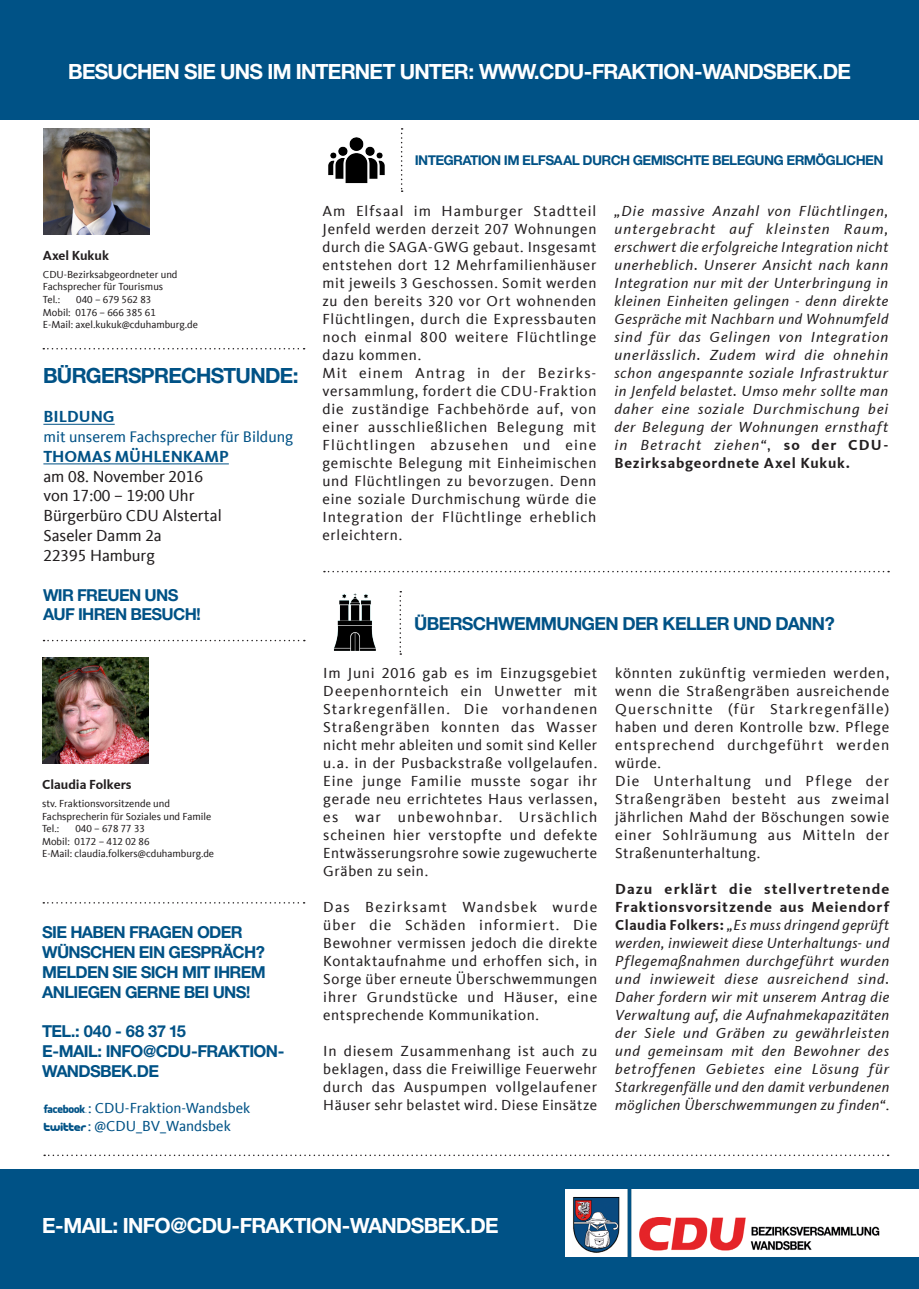
<style>
.page{position:relative;width:919px;height:1289px;background:#fff}
.page>*{position:absolute;margin:0;border:0;box-sizing:border-box;transform-origin:0 0}
.t1{font:700 21px "CDU Helvetica";color:#fff}
.t2{font:700 21px "CDU Helvetica";color:#005286}
.t3{font:700 18px "CDU Helvetica";color:#005286}
.t4{font:700 16.5px/19.8px "CDU Helvetica";color:#005286}
.t5{font:16.5px "CDU Kievit Tab";color:#231f20}
.t6{font:700 16.5px "CDU Kievit Tab";color:#005286}
.t7{font:15.75px "CDU Kievit Tab";color:#005286}
.t8{font:15px/18px "CDU Kievit Tab";letter-spacing:.05em;color:#231f20;text-align:justify}
.t9{font:italic 15px/18px "CDU Kievit Tab";letter-spacing:.045em;color:#231f20;text-align:justify}
.t10{font:15px "CDU Kievit Tab";color:#005286}
.t11{font:700 13.5px "CDU Helvetica";color:#005286}
.t12{font:700 13.5px "CDU Kievit Tab";color:#231f20}
.t13{font:10.5px "CDU Kievit Tab";color:#231f20}
.s1{font-family:"Social Logos"}
.s2{font-style:normal}
.s3{font-weight:700;font-style:normal}
</style>
<div class="page">
<div style="left:0;top:1169px;width:918px;height:119px;background:#005286"></div>
<div style="left:0;top:0;width:918px;height:119px;background:#005286"></div>
<img style="left:566px;top:1189px;width:340px;height:67px">
<hr style="left:43px;top:424px;width:72px;height:1px;background:#005286">
<hr style="left:43px;top:463px;width:186px;height:1px;background:#005286">
<div style="left:906px;top:1189px;width:12px;height:67px;background:#fff"></div>
<svg style="left:44px;top:1154px;width:844px;height:2px"></svg>
<img style="left:43px;top:129px;width:107px;height:106px">
<img style="left:333px;top:593px;width:43px;height:57px">
<svg style="left:324px;top:571px;width:565px;height:1px"></svg>
<svg style="left:401px;top:128px;width:1px;height:64px"></svg>
<svg style="left:399px;top:591px;width:2px;height:63px"></svg>
<svg style="left:44px;top:639px;width:261px;height:2px"></svg>
<img style="left:328px;top:137px;width:57px;height:47px">
<svg style="left:43px;top:348px;width:261px;height:1px"></svg>
<svg style="left:43px;top:902px;width:261px;height:1px"></svg>
<img style="left:43px;top:657px;width:106px;height:106px">
<p class="t1" style="left:68px;top:58px;width:783px">BESUCHEN SIE UNS IM INTERNET UNTER: WWW.CDU-FRAKTION-WANDSBEK.DE</p>
<p class="t12" style="left:43px;top:247px;width:68px">Axel Kukuk</p>
<p class="t13" style="left:43px;top:268px;width:136px">CDU-Bezirksabgeordneter und</p>
<p class="t13" style="left:43px;top:281px;width:122px">Fachsprecher für Tourismus</p>
<p class="t13" style="left:43px;top:293px;width:19px">Tel.:</p>
<p class="t13" style="left:76px;top:293px;width:76px">040 – 679 562 83</p>
<p class="t13" style="left:43px;top:306px;width:114px">Mobil: 0176 – 666 385 61</p>
<p class="t13" style="left:43px;top:319px;width:157px">E-Mail: axel.kukuk@cduhamburg.de</p>
<p class="t2" style="left:43px;top:362px;width:257px">BÜRGERSPRECHSTUNDE:</p>
<p class="t6" style="left:43px;top:407px;width:73px">BILDUNG</p>
<p class="t7" style="left:43px;top:428px;width:251px">mit unserem Fachsprecher für Bildung</p>
<p class="t6" style="left:43px;top:446px;width:187px">THOMAS MÜHLENKAMP</p>
<p class="t5" style="left:43px;top:467px;width:161px">am 08. November 2016</p>
<p class="t5" style="left:43px;top:486px;width:153px">von 17:00 – 19:00 Uhr</p>
<p class="t5" style="left:43px;top:506px;width:180px">Bürgerbüro CDU Alstertal</p>
<p class="t5" style="left:43px;top:526px;width:120px">Saseler Damm 2a</p>
<p class="t5" style="left:43px;top:546px;width:113px">22395 Hamburg</p>
<p class="t4" style="left:43px;top:584px;width:136px">WIR FREUEN UNS</p>
<p class="t4" style="left:43px;top:604px;width:159px">AUF IHREN BESUCH!</p>
<p class="t12" style="left:42px;top:776px;width:91px">Claudia Folkers</p>
<p class="t13" style="left:42px;top:797px;width:129px">stv. Fraktionsvorsitzende und</p>
<p class="t13" style="left:42px;top:810px;width:171px">Fachsprecherin für Soziales und Famile</p>
<p class="t13" style="left:42px;top:822px;width:19px">Tel.:</p>
<p class="t13" style="left:75px;top:822px;width:71px">040 – 678 77 33</p>
<p class="t13" style="left:42px;top:835px;width:109px">Mobil: 0172 – 412 02 86</p>
<p class="t13" style="left:42px;top:847px;width:174px">E-Mail: claudia.folkers@cduhamburg.de</p>
<p class="t4" style="left:43px;top:922px;width:201px">SIE HABEN FRAGEN ODER</p>
<p class="t4" style="left:43px;top:942px;width:224px">WÜNSCHEN EIN GESPRÄCH?</p>
<p class="t4" style="left:43px;top:961px;width:224px">MELDEN SIE SICH MIT IHREM</p>
<p class="t4" style="left:43px;top:981px;width:209px">ANLIEGEN GERNE BEI UNS!</p>
<p class="t4" style="left:43px;top:1021px;width:145px">TEL.: 040 - 68 37 15</p>
<p class="t4" style="left:43px;top:1041px;width:243px">E-MAIL: INFO@CDU-FRAKTION-<br>WANDSBEK.DE</p>
<p class="t10" style="left:43px;top:1099px;width:209px"><span class="s1">f</span>: CDU-Fraktion-Wandsbek</p>
<p class="t10" style="left:43px;top:1117px;width:190px"><span class="s1">t</span>: @CDU_BV_Wandsbek</p>
<p class="t11" style="left:415px;top:152px;width:469px">INTEGRATION IM ELFSAAL DURCH GEMISCHTE BELEGUNG ERMÖGLICHEN</p>
<p class="t8" style="left:322px;top:202px;width:275px">Am Elfsaal im Hamburger Stadtteil Jenfeld werden derzeit 207 Wohnungen durch die SAGA-GWG gebaut. Insgesamt entstehen dort 12 Mehrfamilienhäuser mit jeweils 3 Geschossen. Somit werden zu den bereits 320 vor Ort wohnenden Flüchtlingen, durch die Expressbauten noch einmal 800 weitere Flüchtlinge dazu kommen.</p>
<p class="t8" style="left:322px;top:364px;width:275px">Mit einem Antrag in der Bezirks&shy;versammlung, fordert die CDU-Fraktion die zuständige Fachbehörde auf, von einer ausschließlichen Belegung mit Flüchtlingen abzusehen und eine gemischte Belegung mit Einheimischen und Flüchtlingen zu bevorzugen. Denn eine soziale Durchmischung würde die Integration der Flüchtlinge erheblich erleichtern.</p>
<p class="t9" style="left:614px;top:202px;width:275px">„Die massive Anzahl von Flüchtlingen, untergebracht auf kleinsten Raum, erschwert die erfolgreiche Integration nicht unerheblich. Unserer Ansicht nach kann Integration nur mit der Unterbringung in kleinen Einheiten gelingen - denn direkte Gespräche mit Nachbarn und Wohnumfeld sind für das Gelingen von Integration unerlässlich. Zudem wird die ohnehin schon angespannte soziale Infrastruktur in Jenfeld belastet. Umso mehr sollte man daher eine soziale Durchmischung bei der Belegung der Wohnungen ernsthaft in Betracht ziehen“<span class="s2">,</span> <span class="s3">so der CDU-Bezirksabgeordnete Axel Kukuk.</span></p>
<p class="t3" style="left:414px;top:612px;width:421px">ÜBERSCHWEMMUNGEN DER KELLER UND DANN?</p>
<p class="t8" style="left:323px;top:664px;width:275px">Im Juni 2016 gab es im Einzugsgebiet Deepenhornteich ein Unwetter mit Starkregenfällen. Die vorhandenen Straßengräben konnten das Wasser nicht mehr ableiten und somit sind Keller u.a. in der Pusbackstraße vollgelaufen.<br>Eine junge Familie musste sogar ihr gerade neu errichtetes Haus verlassen, es war unbewohnbar. Ursächlich scheinen hier verstopfte und defekte Entwässerungsrohre sowie zugewucherte Gräben zu sein.</p>
<p class="t8" style="left:323px;top:898px;width:275px">Das Bezirksamt Wandsbek wurde über die Schäden informiert. Die Bewohner vermissen jedoch die direkte Kontaktaufnahme und erhoffen sich, in Sorge über erneute Überschwemmungen ihrer Grundstücke und Häuser, eine entsprechende Kommunikation.</p>
<p class="t8" style="left:323px;top:1042px;width:275px">In diesem Zusammenhang ist auch zu beklagen, dass die Freiwillige Feuerwehr durch das Auspumpen vollgelaufener Häuser sehr belastet wird. Diese Einsätze</p>
<p class="t8" style="left:615px;top:664px;width:275px">könnten zukünftig vermieden werden, wenn die Straßengräben ausreichende Querschnitte (für Starkregenfälle) haben und deren Kontrolle bzw. Pflege entsprechend durchgeführt werden würde.</p>
<p class="t8" style="left:615px;top:772px;width:275px">Die Unterhaltung und Pflege der Straßengräben besteht aus zweimal jährlichen Mahd der Böschungen sowie einer Sohlräumung aus Mitteln der Straßenunterhaltung.</p>
<p class="t9" style="left:615px;top:880px;width:275px"><span class="s3">Dazu erklärt die stellvertretende Fraktionsvorsitzende aus Meiendorf Claudia Folkers:</span> „Es muss dringend geprüft werden, inwieweit diese Unterhaltungs- und Pflegemaßnahmen durchgeführt wurden und inwieweit diese ausreichend sind.<br>Daher fordern wir mit unserem Antrag die Verwaltung auf, die Aufnahmekapazitäten der Siele und Gräben zu gewährleisten und gemeinsam mit den Bewohner des betroffenen Gebietes eine Lösung für Starkregenfälle und den damit verbundenen möglichen Überschwemmungen zu finden“<span class="s2">.</span></p>
<p class="t1" style="left:43px;top:1212px;width:457px">E-MAIL: INFO@CDU-FRAKTION-WANDSBEK.DE</p>
</div>
